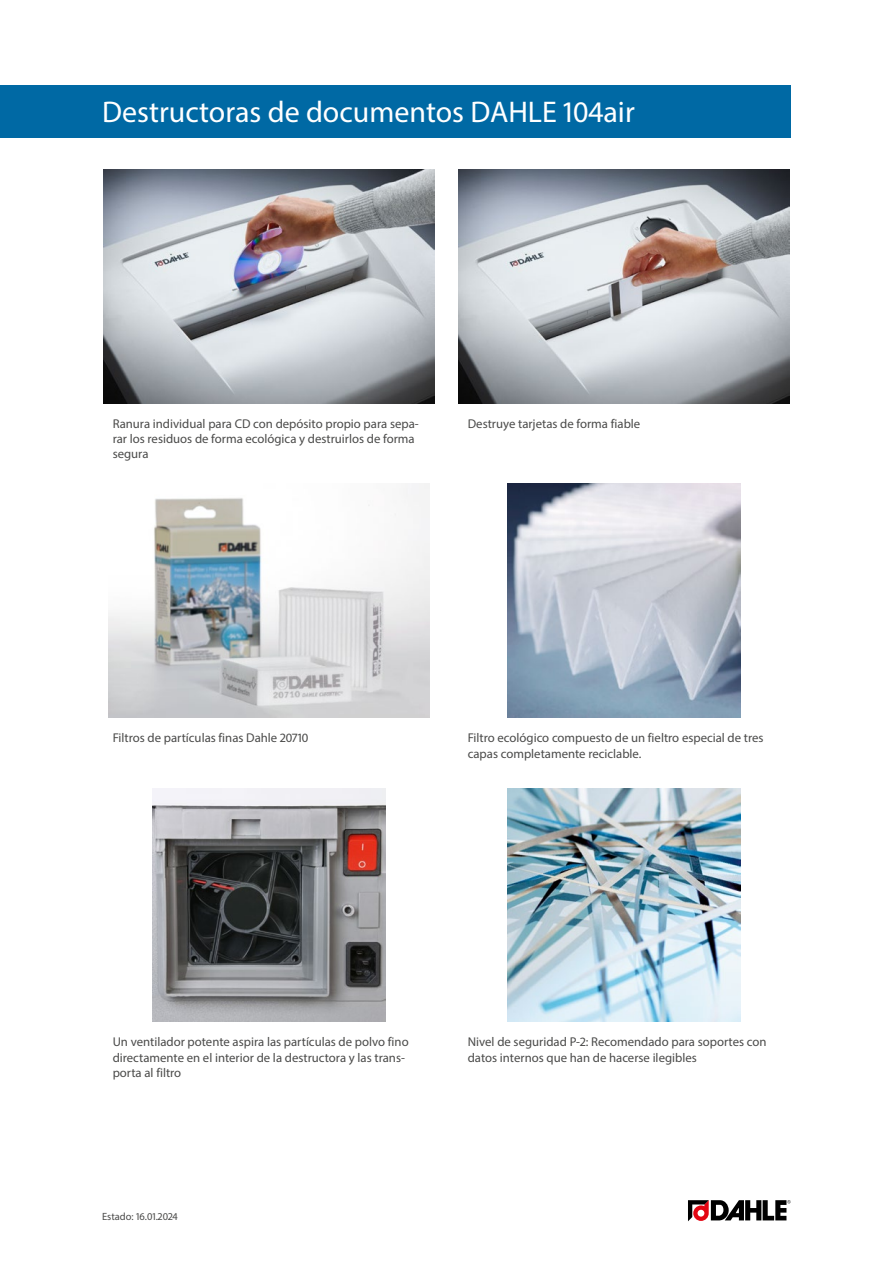
<style>
.page{position:relative;width:893px;height:1263px;background:#fff}
.page>*{position:absolute;margin:0;border:0;box-sizing:border-box;transform-origin:0 0}
.Produktname{font:30px "Myriad Pro";color:#fff}
.Fliesstexte{font:12.75px/15.3px "Myriad Pro";color:#4a4a49}
.t1{font:10.5px "Myriad Pro";color:#4a4a49}
</style>
<div class="page">
<img style="left:103px;top:169px;width:332px;height:234px">
<img style="left:458px;top:169px;width:332px;height:234px">
<img style="left:108px;top:484px;width:322px;height:234px">
<img style="left:507px;top:484px;width:234px;height:234px">
<img style="left:152px;top:788px;width:234px;height:234px">
<img style="left:507px;top:788px;width:234px;height:234px">
<svg style="left:688px;top:1200px;width:103px;height:21px"></svg>
<div style="left:0;top:85px;width:791px;height:53px;background:#0069a4"></div>
<p class="Produktname" style="left:102px;top:94px;width:534px">Destructoras de documentos DAHLE 104air</p>
<p class="Fliesstexte" style="left:113px;top:416px;width:308px">Ranura individual para CD con depósito propio para sepa&shy;rar los residuos de forma ecológica y destruirlos de forma segura</p>
<p class="Fliesstexte" style="left:468px;top:416px;width:174px">Destruye tarjetas de forma fiable</p>
<p class="Fliesstexte" style="left:113px;top:730px;width:197px">Filtros de partículas finas Dahle 20710</p>
<p class="Fliesstexte" style="left:468px;top:730px;width:297px">Filtro ecológico compuesto de un fieltro especial de tres capas completamente reciclable.</p>
<p class="Fliesstexte" style="left:113px;top:1034px;width:297px">Un ventilador potente aspira las partículas de polvo fino directamente en el interior de la destructora y las trans&shy;porta al filtro</p>
<p class="Fliesstexte" style="left:468px;top:1034px;width:300px">Nivel de seguridad P-2: Recomendado para soportes con datos internos que han de hacerse ilegibles</p>
<p class="t1" style="left:102px;top:1210px;width:77px">Estado: 16.01.2024</p>
</div>
